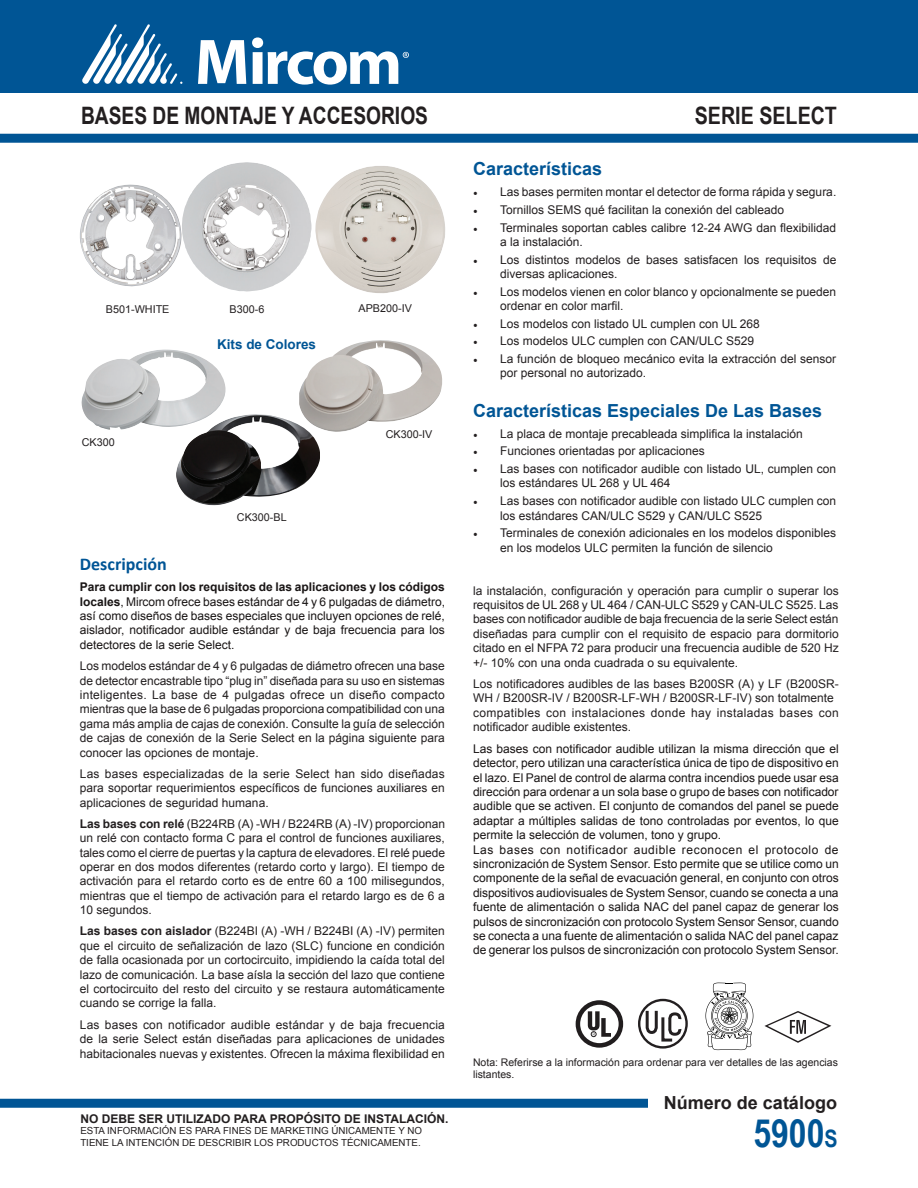
<style>
.page{position:relative;width:918px;height:1188px;background:#fff}
.page>*{position:absolute;margin:0;border:0;box-sizing:border-box;transform-origin:0 0}
.ParaStyle01-Leading{font:700 39px "Arial Narrow";color:#005595}
.ParaStyle02-Leading{font:700 24px "Arial";color:#231f20;scale:.8 1}
.ParaStyle02-Leading-2{font:700 24px "Arial Narrow";color:#231f20}
.heading_1{font:700 18px "Arial";color:#005595}
.ParaStyle01-Leading-2{font:700 18px "Arial";color:#231f20}
.heading_1-2{font:700 18px "Calibri";color:#005596}
.t1{font:700 13.5px "Arial";color:#005595}
.Body_Text{font:12px/14.4px "Arial";color:#231f20}
.Body_Text-2{font:12px/14.4px "Arial";color:#191515;text-align:justify}
.Body_Text-3{font:12px/14.4px "Arial";letter-spacing:.03em;color:#231f20}
.ParaStyle01-Leading-3{font:700 12px "Arial";color:#231f20}
.t2{font:10.8px "Arial";color:#231f20}
.t3{font:10.5px/12.6px "Arial";color:#231f20}
.ParaStyle01-Leading-4{font:9.75px/11.7px "Arial";color:#231f20}
.s1{font-weight:700}
.s2{font-family:"Minion Pro"}
.s3{font-size:24px}
</style>
<div class="page">
<div style="left:0;top:0;width:918px;height:93px;background:#005595"></div>
<svg style="left:198px;top:40px;width:48px;height:44px"></svg>
<svg style="left:82px;top:24px;width:100px;height:60px"></svg>
<svg style="left:252px;top:37px;width:157px;height:48px"></svg>
<div style="left:0;top:134px;width:918px;height:9px;background:#005595"></div>
<div style="left:0;top:1099px;width:648px;height:9px;background:#005595"></div>
<svg style="left:706px;top:983px;width:47px;height:67px"></svg>
<div style="left:576px;top:1000px;width:47px;height:48px;border:5px solid #211d1e;border-radius:50%"></div>
<svg style="left:588px;top:1011px;width:23px;height:26px"></svg>
<svg style="left:764px;top:1011px;width:67px;height:32px"></svg>
<div style="left:638px;top:999px;width:50px;height:50px;border:2px solid #231f20;border-radius:50%"></div>
<svg style="left:644px;top:1008px;width:39px;height:35px"></svg>
<img style="left:82px;top:350px;width:144px;height:80px">
<img style="left:299px;top:340px;width:143px;height:92px">
<img style="left:176px;top:414px;width:144px;height:92px">
<img style="left:182px;top:162px;width:129px;height:130px">
<img style="left:80px;top:185px;width:102px;height:101px">
<img style="left:315px;top:166px;width:130px;height:127px">
<p class="ParaStyle02-Leading" style="left:81px;top:100px;width:435px">BASES DE MONTAJE Y ACCESORIOS</p>
<p class="ParaStyle02-Leading-2" style="left:695px;top:97px;width:144px">SERIE SELECT</p>
<p class="t2" style="left:106px;top:302px;width:65px">B501-WHITE</p>
<p class="t2" style="left:230px;top:302px;width:36px">B300-6</p>
<p class="t2" style="left:358px;top:301px;width:55px">APB200-IV</p>
<p class="t2" style="left:82px;top:435px;width:35px">CK300</p>
<p class="t1" style="left:217px;top:335px;width:101px">Kits de Colores</p>
<p class="t2" style="left:237px;top:510px;width:51px">CK300-BL</p>
<p class="t2" style="left:386px;top:427px;width:48px">CK300-IV</p>
<p class="heading_1-2" style="left:80px;top:551px;width:88px">Descripción</p>
<p class="Body_Text-2" style="left:80px;top:580px;width:367px"><span class="s1">Para cumplir con los requisitos de las aplicaciones y los códigos locales</span>, Mircom ofrece bases estándar de 4 y 6 pulgadas de diámetro, así como diseños de bases especiales que incluyen opciones de relé, aislador, notificador audible estándar y de baja frecuencia para los detectores de la serie Select.</p>
<p class="Body_Text" style="left:80px;top:659px;width:367px;text-align:justify">Los modelos estándar de 4 y 6 pulgadas de diámetro ofrecen una base de detector encastrable tipo “plug in” diseñada para su uso en sistemas inteligentes. La base de 4 pulgadas ofrece un diseño compacto mientras que la base de 6 pulgadas proporciona compatibilidad con una gama más amplia de cajas de conexión. Consulte la guía de selección de cajas de conexión de la Serie Select en la página siguiente para conocer las opciones de montaje.</p>
<p class="Body_Text" style="left:80px;top:766px;width:367px;text-align:justify">Las bases especializadas de la serie Select han sido diseñadas para soportar requerimientos específicos de funciones auxiliares en aplicaciones de seguridad humana.</p>
<p class="Body_Text" style="left:80px;top:817px;width:367px;text-align:justify"><span class="s1">Las bases con relé</span> (B224RB (A) -WH / B224RB (A) -IV) proporcionan un relé con contacto forma C para el control de funciones auxiliares, tales como el cierre de puertas y la captura de elevadores. El relé puede operar en dos modos diferentes (retardo corto y largo). El tiempo de activación para el retardo corto es de entre 60 a 100 milisegundos, mientras que el tiempo de activación para el retardo largo es de 6 a 10 segundos.</p>
<p class="Body_Text" style="left:80px;top:924px;width:367px;text-align:justify"><span class="s1">Las bases con aislador</span> (B224BI (A) -WH / B224BI (A) -IV) permiten que el circuito de señalización de lazo (SLC) funcione en condición de falla ocasionada por un cortocircuito, impidiendo la caída total del lazo de comunicación. La base aísla la sección del lazo que contiene el cortocircuito del resto del circuito y se restaura automáticamente cuando se corrige la falla.</p>
<p class="Body_Text" style="left:80px;top:1017px;width:367px;text-align:justify">Las bases con notificador audible estándar y de baja frecuencia de la serie Select están diseñadas para aplicaciones de unidades habitacionales nuevas y existentes. Ofrecen la máxima flexibilidad en</p>
<p class="heading_1" style="left:473px;top:157px;width:131px">Características</p>
<p class="Body_Text" style="left:473px;top:185px;width:365px"><span class="s2">•</span> Las bases permiten montar el detector de forma rápida y segura.</p>
<p class="Body_Text" style="left:473px;top:203px;width:313px"><span class="s2">•</span> Tornillos SEMS qué facilitan la conexión del cableado</p>
<p class="Body_Text" style="left:500px;top:220px;width:338px;text-indent:-27px"><span class="s2">•</span> Terminales soportan cables calibre 12-24 AWG dan flexibilidad a la instalación.</p>
<p class="Body_Text" style="left:500px;top:252px;width:338px;text-indent:-27px"><span class="s2">•</span> Los distintos modelos de bases satisfacen los requisitos de diversas aplicaciones.</p>
<p class="Body_Text" style="left:500px;top:284px;width:338px;text-indent:-27px"><span class="s2">•</span> Los modelos vienen en color blanco y opcionalmente se pueden ordenar en color marfil.</p>
<p class="Body_Text" style="left:473px;top:316px;width:288px"><span class="s2">•</span> Los modelos con listado UL cumplen con UL 268</p>
<p class="Body_Text" style="left:473px;top:334px;width:283px"><span class="s2">•</span> Los modelos ULC cumplen con CAN/ULC S529</p>
<p class="Body_Text" style="left:500px;top:352px;width:338px;text-indent:-27px"><span class="s2">•</span> La función de bloqueo mecánico evita la extracción del sensor por personal no autorizado.</p>
<p class="heading_1" style="left:473px;top:398px;width:351px">Características Especiales De Las Bases</p>
<p class="Body_Text" style="left:473px;top:427px;width:331px"><span class="s2">•</span> La placa de montaje precableada simplifica la instalación</p>
<p class="Body_Text" style="left:473px;top:444px;width:233px"><span class="s2">•</span> Funciones orientadas por aplicaciones</p>
<p class="Body_Text" style="left:500px;top:462px;width:338px;text-indent:-27px"><span class="s2">•</span> Las bases con notificador audible con listado UL, cumplen con los estándares UL 268 y UL 464</p>
<p class="Body_Text" style="left:500px;top:494px;width:338px;text-indent:-27px"><span class="s2">•</span> Las bases con notificador audible con listado ULC cumplen con los estándares CAN/ULC S529 y CAN/ULC S525</p>
<p class="Body_Text" style="left:500px;top:526px;width:338px;text-indent:-27px"><span class="s2">•</span> Terminales de conexión adicionales en los modelos disponibles en los modelos ULC permiten la función de silencio</p>
<p class="Body_Text" style="left:473px;top:583px;width:367px;text-align:justify">la instalación, configuración y operación para cumplir o superar los requisitos de UL 268 y UL 464 / CAN-ULC S529 y CAN-ULC S525. Las bases con notificador audible de baja frecuencia de la serie Select están diseñadas para cumplir con el requisito de espacio para dormitorio citado en el NFPA 72 para producir una frecuencia audible de 520 Hz +/- 10% con una onda cuadrada o su equivalente.</p>
<p class="Body_Text" style="left:473px;top:677px;width:367px">Los notificadores audibles de las bases B200SR (A) y LF (B200SR-<br>WH / B200SR-IV / B200SR-LF-WH / B200SR-LF-IV) son totalmente</p>
<p class="Body_Text-3" style="left:473px;top:706px;width:367px">compatibles con instalaciones donde hay instaladas bases con notificador audible existentes.</p>
<p class="Body_Text-2" style="left:473px;top:742px;width:367px">Las bases con notificador audible utilizan la misma dirección que el detector, pero utilizan una característica única de tipo de dispositivo en el lazo. El Panel de control de alarma contra incendios puede usar esa dirección para ordenar a un sola base o grupo de bases con notificador audible que se activen. El conjunto de comandos del panel se puede adaptar a múltiples salidas de tono controladas por eventos, lo que permite la selección de volumen, tono y grupo.</p>
<p class="Body_Text-2" style="left:473px;top:842px;width:367px">Las bases con notificador audible reconocen el protocolo de sincronización de System Sensor. Esto permite que se utilice como un componente de la señal de evacuación general, en conjunto con otros dispositivos audiovisuales de System Sensor, cuando se conecta a una fuente de alimentación o salida NAC del panel capaz de generar los pulsos de sincronización con protocolo System Sensor Sensor, cuando se conecta a una fuente de alimentación o salida NAC del panel capaz de generar los pulsos de sincronización con protocolo System Sensor.</p>
<p class="t3" style="left:473px;top:1056px;width:367px">Nota: Referirse a la información para ordenar para ver detalles de las agencias listantes.</p>
<p class="ParaStyle01-Leading-2" style="left:664px;top:1091px;width:175px">Número de catálogo</p>
<p class="ParaStyle01-Leading-3" style="left:80px;top:1110px;width:370px">NO DEBE SER UTILIZADO PARA PROPÓSITO DE INSTALACIÓN.</p>
<p class="ParaStyle01-Leading-4" style="left:80px;top:1125px;width:343px">ESTA INFORMACIÓN ES PARA FINES DE MARKETING ÚNICAMENTE Y NO<br>TIENE LA INTENCIÓN DE DESCRIBIR LOS PRODUCTOS TÉCNICAMENTE.</p>
<p class="ParaStyle01-Leading" style="left:753px;top:1104px;width:86px">5900<span class="s3">S</span></p>
</div>
